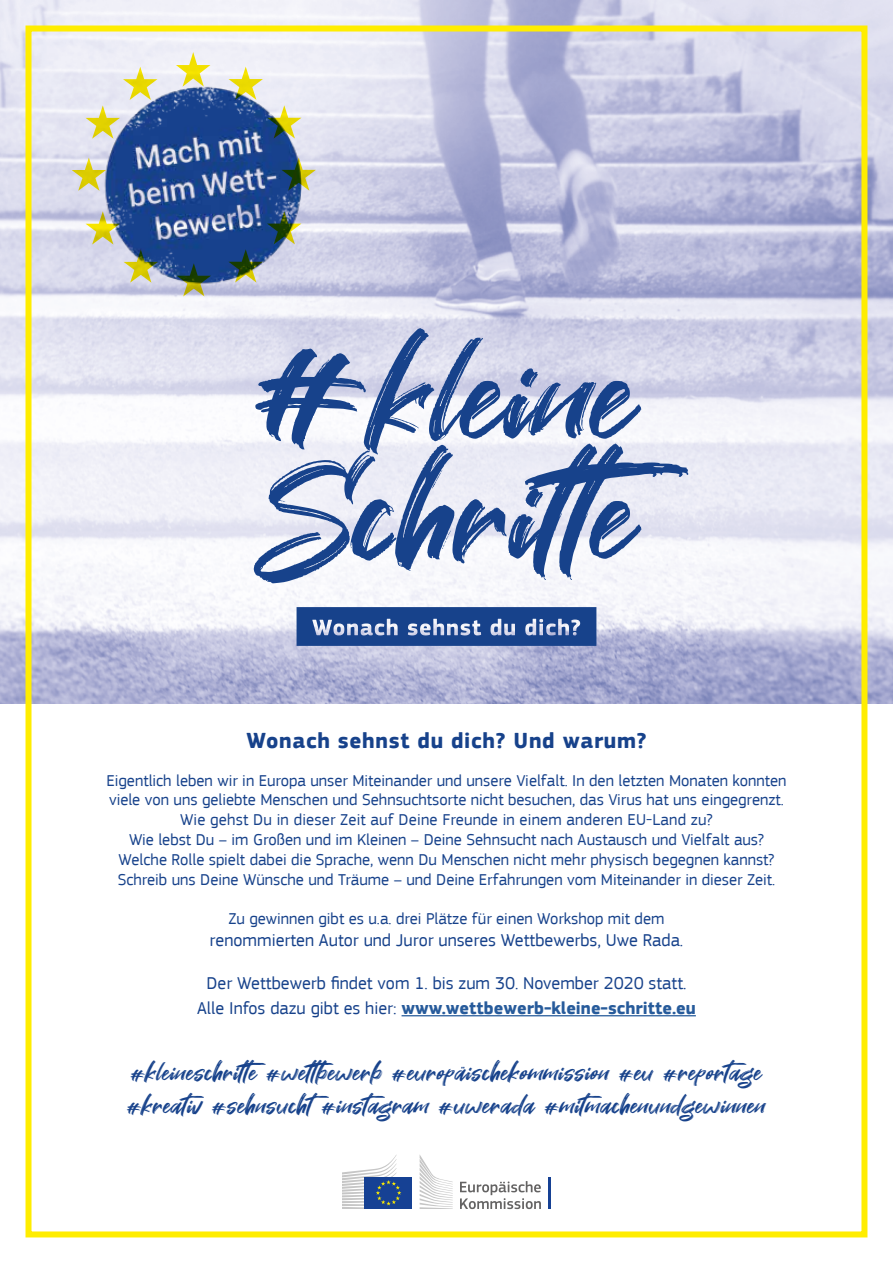
<style>
.page{position:relative;width:893px;height:1263px;background:#fff}
.page>*{position:absolute;margin:0;border:0;box-sizing:border-box;transform-origin:0 0}
.t1{font:160.2px/120px "Great Sejagad";color:#17428b}
.t2{font:28.5px/33px "Great Sejagad";letter-spacing:.01em;color:#17428b}
.t3{font:700 22.5px "EC Square Sans Pro";letter-spacing:.03em;color:#17428b}
.t4{font:18px/25.2px "EC Square Sans Pro";color:#17428b;text-align:center}
.t5{font:16.5px/19.8px "EC Square Sans Pro";color:#17428b;text-align:center}
.s1{font-size:225px}
.s2{font-weight:700;color:#275b9b}
</style>
<div class="page">
<img style="left:0;top:0;width:893px;height:704px">
<svg style="left:297px;top:607px;width:299px;height:39px;background:#375b9a"></svg>
<hr style="left:402px;top:1015px;width:294px;height:1px;background:#275b9b">
<div style="left:26px;top:26px;width:841px;height:1211px;border:6px solid #ffed00"></div>
<img style="left:98px;top:75px;width:216px;height:216px">
<svg style="left:460px;top:1181px;width:81px;height:28px"></svg>
<hr style="left:548px;top:1177px;width:3px;height:32px;background:#164194">
<svg style="left:420px;top:1155px;width:33px;height:54px"></svg>
<div style="left:365px;top:1177px;width:47px;height:32px;background:#164194"></div>
<svg style="left:342px;top:1155px;width:59px;height:54px"></svg>
<svg style="left:176px;top:52px;width:34px;height:35px"></svg>
<svg style="left:177px;top:263px;width:34px;height:33px"></svg>
<svg style="left:228px;top:67px;width:73px;height:72px"></svg>
<svg style="left:228px;top:211px;width:73px;height:72px;background:#6b829d"></svg>
<svg style="left:281px;top:157px;width:35px;height:34px"></svg>
<svg style="left:86px;top:67px;width:71px;height:72px;background:#c3c8bd"></svg>
<svg style="left:72px;top:158px;width:34px;height:33px"></svg>
<svg style="left:86px;top:211px;width:72px;height:72px;background:#96a2a9"></svg>
<h1 class="t1" style="left:255px;top:341px;width:452px"><span class="s1">#</span>kleine<br>Schritte</h1>
<h3 class="t3" style="left:246px;top:727px;width:402px">Wonach sehnst du dich? Und warum?</h3>
<p class="t5" style="left:106px;top:770px;width:681px">Eigentlich leben wir in Europa unser Miteinander und unsere Vielfalt. In den letzten Monaten konnten viele von uns geliebte Menschen und Sehnsuchtsorte nicht besuchen, das Virus hat uns eingegrenzt.<br>Wie gehst Du in dieser Zeit auf Deine Freunde in einem anderen EU-Land zu?<br>Wie lebst Du – im Großen und im Kleinen – Deine Sehnsucht nach Austausch und Vielfalt aus?<br>Welche Rolle spielt dabei die Sprache, wenn Du Menschen nicht mehr physisch begegnen kannst?<br>Schreib uns Deine Wünsche und Träume – und Deine Erfahrungen vom Miteinander in dieser Zeit.</p>
<p class="t5" style="left:228px;top:909px;width:437px">Zu gewinnen gibt es u.a. drei Plätze für einen Workshop mit dem</p>
<p class="t4" style="left:210px;top:927px;width:475px">renommierten Autor und Juror unseres Wettbewerbs, Uwe Rada.</p>
<p class="t4" style="left:197px;top:970px;width:500px">Der Wettbewerb findet vom 1. bis zum 30. November 2020 statt.<br>Alle Infos dazu gibt es hier: <span class="s2">www.wettbewerb-kleine-schritte.eu</span></p>
<h2 class="t2" style="left:127px;top:1057px;width:640px">#kleineschritte #wettbewerb #europäischekommission #eu #reportage #kreativ #sehnsucht#instagram #uwerada #mitmachenundgewinnen</h2>
</div>
